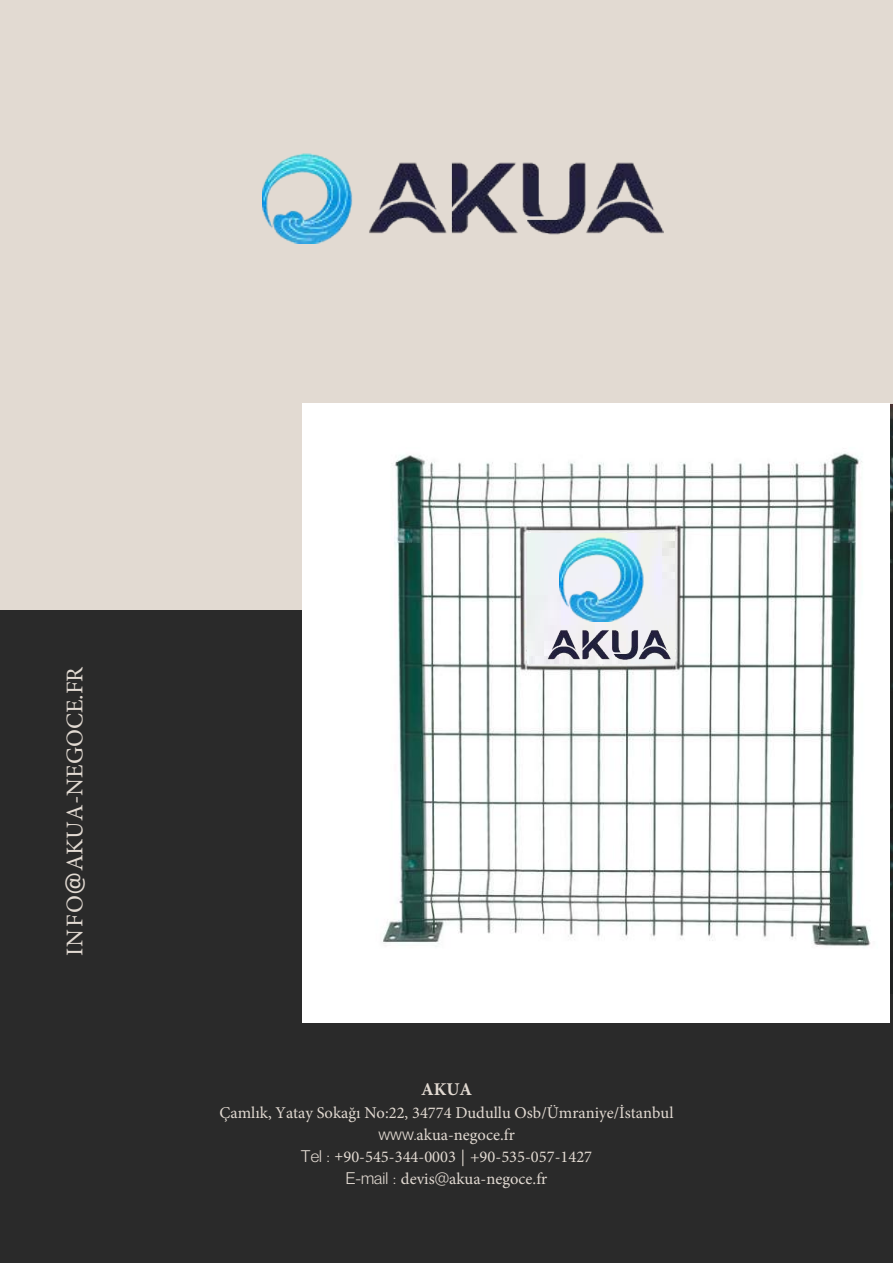
<style>
.page{position:relative;width:893px;height:1264px;background:#fff}
.page>*{position:absolute;margin:0;border:0;box-sizing:border-box;transform-origin:0 0}
.t1{font:24px "Minion Pro";color:#e2dad2}
.t2{font:700 18px "Minion Pro";color:#e2dad2}
.t3{font:16.5px/22.2px "Minion Pro";color:#e2dad2;text-align:center}
.s1{font-family:"Neue Montreal";font-weight:500}
.s2{font-family:"Neue Montreal"}
</style>
<div class="page">
<div style="left:0;top:0;width:892px;height:1262px;background:#2a2a2a"></div>
<div style="left:0;top:0;width:892px;height:609px;background:#e2dad2"></div>
<img style="left:262px;top:153px;width:401px;height:90px">
<img style="left:302px;top:403px;width:587px;height:619px">
<img style="left:527px;top:534px;width:147px;height:129px">
<img style="left:559px;top:537px;width:87px;height:84px">
<img style="left:545px;top:626px;width:125px;height:38px">
<h1 class="t1" style="left:59px;top:956px;width:291px;rotate:-90deg">INFO<span class="s1">@</span>AKUA-NEGOCE.FR</h1>
<p class="t2" style="left:421px;top:1076px;width:53px">AKUA</p>
<p class="t3" style="left:220px;top:1101px;width:455px">Çamlık, Yatay Sokağı No:22, 34774 Dudullu Osb/Ümraniye/İstanbul <span class="s2">www.</span>akua-negoce.fr<br><span class="s2">Tel : +</span>90-545-344-0003 | +90-535-057-1427<br><span class="s2">E-mail :</span> devis<span class="s2">@</span>akua-negoce.fr</p>
</div>
